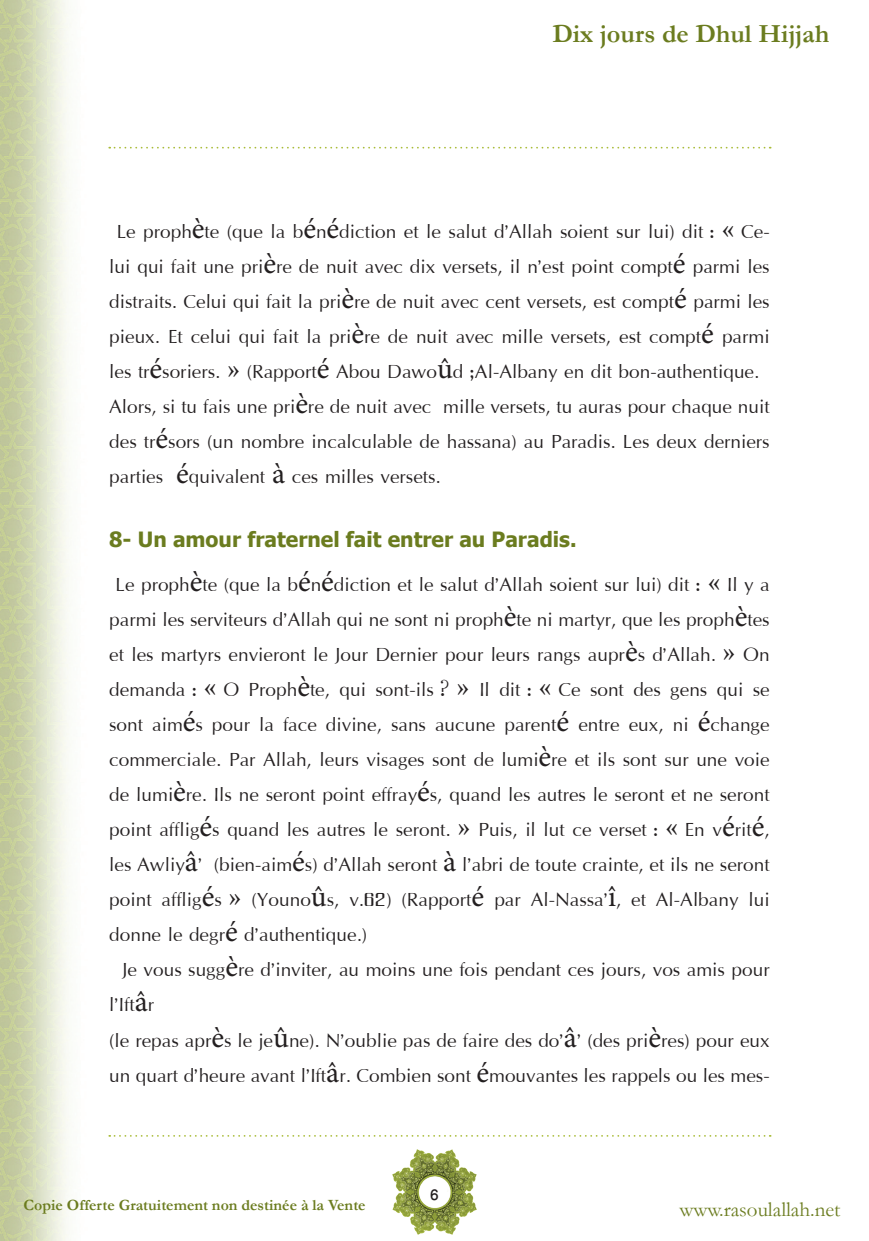
<style>
.page{position:relative;width:869px;height:1241px;background:#fff}
.page>*{position:absolute;margin:0;border:0;box-sizing:border-box;transform-origin:0 0}
.body_IrisUPC_18_reg{font:29.75px/35px "Iris UPC";color:#231f20;text-align:justify}
.t1{font:700 26.25px "Garamond";color:#6b7c1f}
.main_title_2{font:700 21px "Tahoma";color:#6b7c1f}
.t2{font:21px "Garamond";color:#6b7c1f}
.t3{font:500 21px "Win Soft Pro";color:#231f20}
.t4{font:700 15.75px "Garamond";color:#6b7c1f}
.s1{font-family:"Minion Pro"}
</style>
<div class="page">
<img style="left:0;top:0;width:772px;height:1240px">
<img style="left:392px;top:1148px;width:84px;height:85px">
<svg style="left:109px;top:147px;width:661px;height:1px"></svg>
<svg style="left:109px;top:1134px;width:661px;height:2px"></svg>
<p class="t1" style="left:552px;top:16px;width:278px">Dix jours de Dhul Hijjah</p>
<p class="body_IrisUPC_18_reg" style="left:109px;top:214px;width:661px">Le proph<span class="s1">è</span>te (que la b<span class="s1">é</span>n<span class="s1">é</span>diction et le salut d’Allah soient sur lui) dit : <span class="s1">«</span> Ce&shy;lui qui fait une pri<span class="s1">è</span>re de nuit avec dix versets, il n’est point compt<span class="s1">é</span> parmi les distraits. Celui qui fait la pri<span class="s1">è</span>re de nuit avec cent versets, est compt<span class="s1">é</span> parmi les pieux. Et celui qui fait la pri<span class="s1">è</span>re de nuit avec mille versets, est compt<span class="s1">é</span> parmi les tr<span class="s1">é</span>soriers. <span class="s1">»</span> (Rapport<span class="s1">é</span> Abou Dawo<span class="s1">û</span>d ;Al-Albany en dit bon-authentique.</p>
<p class="body_IrisUPC_18_reg" style="left:109px;top:389px;width:661px">Alors, si tu fais une pri<span class="s1">è</span>re de nuit avec mille versets, tu auras pour chaque nuit des tr<span class="s1">é</span>sors (un nombre incalculable de hassana) au Paradis. Les deux derniers parties <span class="s1">é</span>quivalent <span class="s1">à</span> ces milles versets.</p>
<p class="main_title_2" style="left:109px;top:525px;width:468px">8- Un amour fraternel fait entrer au Paradis.</p>
<p class="body_IrisUPC_18_reg" style="left:109px;top:567px;width:661px">Le proph<span class="s1">è</span>te (que la b<span class="s1">é</span>n<span class="s1">é</span>diction et le salut d’Allah soient sur lui) dit : <span class="s1">«</span> Il y a parmi les serviteurs d’Allah qui ne sont ni proph<span class="s1">è</span>te ni martyr, que les proph<span class="s1">è</span>tes et les martyrs envieront le Jour Dernier pour leurs rangs aupr<span class="s1">è</span>s d’Allah. <span class="s1">»</span> On demanda : <span class="s1">«</span> O Proph<span class="s1">è</span>te, qui sont-ils ? <span class="s1">»</span> Il dit : <span class="s1">«</span> Ce sont des gens qui se sont aim<span class="s1">é</span>s pour la face divine, sans aucune parent<span class="s1">é</span> entre eux, ni <span class="s1">é</span>change commerciale. Par Allah, leurs visages sont de lumi<span class="s1">è</span>re et ils sont sur une voie de lumi<span class="s1">è</span>re. Ils ne seront point effray<span class="s1">é</span>s, quand les autres le seront et ne seront point afflig<span class="s1">é</span>s quand les autres le seront. <span class="s1">»</span> Puis, il lut ce verset : <span class="s1">«</span> En v<span class="s1">é</span>rit<span class="s1">é</span>, les Awliy<span class="s1">â</span>’ (bien-aim<span class="s1">é</span>s) d’Allah seront <span class="s1">à</span> l’abri de toute crainte, et ils ne seront point afflig<span class="s1">é</span>s <span class="s1">»</span> (Youno<span class="s1">û</span>s, v.62) (Rapport<span class="s1">é</span> par Al-Nassa’<span class="s1">î</span>, et Al-Albany lui donne le degr<span class="s1">é</span> d’authentique.)</p>
<p class="body_IrisUPC_18_reg" style="left:109px;top:952px;width:661px;text-indent:13px">Je vous sugg<span class="s1">è</span>re d’inviter, au moins une fois pendant ces jours, vos amis pour l’Ift<span class="s1">â</span>r</p>
<p class="body_IrisUPC_18_reg" style="left:109px;top:1022px;width:661px">(le repas apr<span class="s1">è</span>s le je<span class="s1">û</span>ne). N’oublie pas de faire des do’<span class="s1">â</span>’ (des pri<span class="s1">è</span>res) pour eux un quart d’heure avant l’Ift<span class="s1">â</span>r. Combien sont <span class="s1">é</span>mouvantes les rappels ou les mes-</p>
<p class="t3" style="left:430px;top:1179px;width:10px">6</p>
<p class="t4" style="left:24px;top:1194px;width:343px">Copie Offerte Gratuitement non destinée à la Vente</p>
<p class="t2" style="left:679px;top:1194px;width:162px">www.rasoulallah.net</p>
</div>
